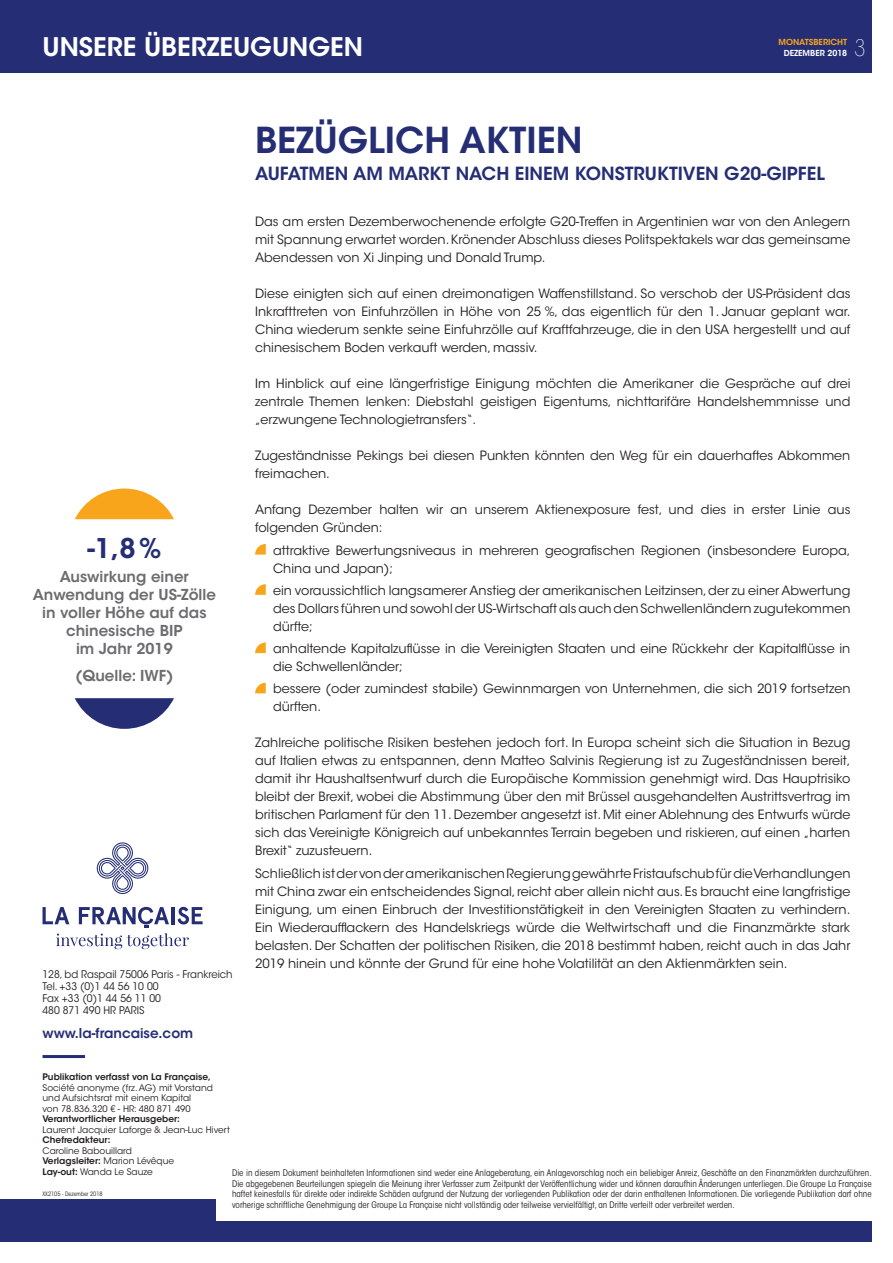
<style>
.page{position:relative;width:893px;height:1263px;background:#fff}
.page>*{position:absolute;margin:0;border:0;box-sizing:border-box;transform-origin:0 0}
.t1{font:600 35.55px "ITC Avant Garde Std";color:#252e75}
.t2{font:600 27px "ITC Avant Garde Std";color:#252e75}
.t3{font:600 25.5px "ITC Avant Garde Std";color:#fff}
.t4{font:200 condensed 22.5px "ITC Avant Garde Std";color:#fff}
.t5{font:600 18px "ITC Avant Garde Std";color:#252e75}
.t6{font:600 15px/18px "ITC Avant Garde Std";color:#6c6d70;text-align:center}
.t7{font:600 13.5px "ITC Avant Garde Std";color:#252e75}
.t8{font:12.75px/18px "ITC Avant Garde Std";color:#231f20;text-align:justify}
.t9{font:10.5px/12px "ITC Avant Garde Std";color:#231f20;scale:.96 1}
.t10{font:condensed 9px/10.5px "ITC Avant Garde Std";color:#231f20;text-align:justify}
.t11{font:9px/10.5px "ITC Avant Garde Std";color:#231f20}
.t12{font:600 9px "ITC Avant Garde Std";color:#231f20}
.t13{font:600 8.25px "ITC Avant Garde Std";color:#f9a51b}
.t14{font:600 8.25px "ITC Avant Garde Std";color:#fff}
.t15{font:condensed 6px "ITC Avant Garde Std";color:#231f20}
.s1{font-weight:600}
</style>
<div class="page">
<div style="left:0;top:0;width:872px;height:72px;background:#252e75"></div>
<svg style="left:255px;top:544px;width:11px;height:11px"></svg>
<svg style="left:255px;top:584px;width:11px;height:11px"></svg>
<svg style="left:255px;top:642px;width:11px;height:11px"></svg>
<svg style="left:255px;top:683px;width:11px;height:10px"></svg>
<svg style="left:75px;top:698px;width:99px;height:31px"></svg>
<svg style="left:75px;top:488px;width:99px;height:31px"></svg>
<div style="left:0;top:1199px;width:872px;height:43px;background:#252e75"></div>
<div style="left:217px;top:1189px;width:676px;height:31px;background:#fff"></div>
<svg style="left:43px;top:907px;width:160px;height:42px"></svg>
<svg style="left:97px;top:842px;width:51px;height:52px"></svg>
<hr style="left:43px;top:1055px;width:42px;height:3px;background:#252e75">
<h3 class="t3" style="left:43px;top:31px;width:322px">UNSERE ÜBERZEUGUNGEN</h3>
<p class="t14" style="left:784px;top:48px;width:65px">DEZEMBER 2018</p>
<h3 class="t4" style="left:854px;top:35px;width:13px">3</h3>
<p class="t13" style="left:778px;top:37px;width:70px">MONATSBERICHT</p>
<h2 class="t2" style="left:87px;top:531px;width:75px">-1,8%</h2>
<p class="t6" style="left:33px;top:568px;width:185px">Auswirkung einer<br>Anwendung der US-Zölle in voller Höhe auf das chinesische BIP<br>im Jahr 2019</p>
<p class="t6" style="left:75px;top:666px;width:99px">(Quelle: IWF)</p>
<p class="t9" style="left:43px;top:968px;width:200px">128, bd Raspail 75006 Paris - Frankreich<br>Tel. +33 (0)1 44 56 10 00<br>Fax +33 (0)1 44 56 11 00<br>480 871 490 HR PARIS</p>
<p class="t7" style="left:43px;top:1024px;width:152px">www.la-francaise.com</p>
<h1 class="t1" style="left:255px;top:118px;width:329px">BEZÜGLICH AKTIEN</h1>
<h3 class="t5" style="left:255px;top:162px;width:571px">AUFATMEN AM MARKT NACH EINEM KONSTRUKTIVEN G20-GIPFEL</h3>
<p class="t8" style="left:255px;top:213px;width:597px">Das am ersten Dezemberwochenende erfolgte G20-Treffen in Argentinien war von den Anlegern mit Spannung erwartet worden. Krönender Abschluss dieses Politspektakels war das gemeinsame Abendessen von Xi Jinping und Donald Trump.</p>
<p class="t8" style="left:255px;top:285px;width:597px">Diese einigten sich auf einen dreimonatigen Waffenstillstand. So verschob der US-Präsident das Inkrafttreten von Einfuhrzöllen in Höhe von 25 %, das eigentlich für den 1. Januar geplant war.<br>China wiederum senkte seine Einfuhrzölle auf Kraftfahrzeuge, die in den USA hergestellt und auf chinesischem Boden verkauft werden, massiv.</p>
<p class="t8" style="left:255px;top:375px;width:597px">Im Hinblick auf eine längerfristige Einigung möchten die Amerikaner die Gespräche auf drei zentrale Themen lenken: Diebstahl geistigen Eigentums, nichttarifäre Handelshemmnisse und „erzwungene Technologietransfers“.</p>
<p class="t8" style="left:255px;top:447px;width:597px">Zugeständnisse Pekings bei diesen Punkten könnten den Weg für ein dauerhaftes Abkommen freimachen.</p>
<p class="t8" style="left:255px;top:501px;width:597px">Anfang Dezember halten wir an unserem Aktienexposure fest, und dies in erster Linie aus folgenden Gründen:</p>
<p class="t8" style="left:273px;top:541px;width:579px">attraktive Bewertungsniveaus in mehreren geografischen Regionen (insbesondere Europa,<br>China und Japan);</p>
<p class="t8" style="left:273px;top:581px;width:579px">ein voraussichtlich langsamerer Anstieg der amerikanischen Leitzinsen, der zu einer Abwertung des Dollars führen und sowohl der US-Wirtschaft als auch den Schwellenländern zugutekommen dürfte;</p>
<p class="t8" style="left:273px;top:640px;width:579px">anhaltende Kapitalzuflüsse in die Vereinigten Staaten und eine Rückkehr der Kapitalflüsse in die Schwellenländer;</p>
<p class="t8" style="left:273px;top:680px;width:579px">bessere (oder zumindest stabile) Gewinnmargen von Unternehmen, die sich 2019 fortsetzen dürften.</p>
<p class="t8" style="left:255px;top:734px;width:597px">Zahlreiche politische Risiken bestehen jedoch fort. In Europa scheint sich die Situation in Bezug auf Italien etwas zu entspannen, denn Matteo Salvinis Regierung ist zu Zugeständnissen bereit, damit ihr Haushaltsentwurf durch die Europäische Kommission genehmigt wird. Das Hauptrisiko bleibt der Brexit, wobei die Abstimmung über den mit Brüssel ausgehandelten Austrittsvertrag im britischen Parlament für den 11. Dezember angesetzt ist. Mit einer Ablehnung des Entwurfs würde sich das Vereinigte Königreich auf unbekanntes Terrain begeben und riskieren, auf einen „harten Brexit“ zuzusteuern.</p>
<p class="t8" style="left:255px;top:864px;width:597px">Schließlich ist der von der amerikanischen Regierung gewährte Fristaufschub für die Verhandlungen mit China zwar ein entscheidendes Signal, reicht aber allein nicht aus. Es braucht eine langfristige Einigung, um einen Einbruch der Investitionstätigkeit in den Vereinigten Staaten zu verhindern.<br>Ein Wiederaufflackern des Handelskriegs würde die Weltwirtschaft und die Finanzmärkte stark belasten. Der Schatten der politischen Risiken, die 2018 bestimmt haben, reicht auch in das Jahr 2019 hinein und könnte der Grund für eine hohe Volatilität an den Aktienmärkten sein.</p>
<p class="t12" style="left:43px;top:1071px;width:170px">Publikation verfasst von La Française,</p>
<p class="t11" style="left:43px;top:1082px;width:172px">Société anonyme (frz. AG) mit Vorstand und Aufsichtsrat mit einem Kapital<br>von 78.836.320 € - HR: 480 871 490</p>
<p class="t12" style="left:43px;top:1113px;width:139px">Verantwortlicher Herausgeber:</p>
<p class="t11" style="left:43px;top:1124px;width:189px">Laurent Jacquier Laforge &amp; Jean-Luc Hivert</p>
<p class="t12" style="left:43px;top:1134px;width:69px">Chefredakteur:</p>
<p class="t11" style="left:43px;top:1145px;width:133px">Caroline Babouillard<br><span class="s1">Verlagsleiter:</span> Marion Lévêque<br><span class="s1">Lay-out:</span> Wanda Le Sauze</p>
<p class="t10" style="left:232px;top:1168px;width:641px">Die in diesem Dokument beinhalteten Informationen sind weder eine Anlageberatung, ein Anlagevorschlag noch ein beliebiger Anreiz, Geschäfte an den Finanzmärkten durchzuführen.<br>Die abgegebenen Beurteilungen spiegeln die Meinung ihrer Verfasser zum Zeitpunkt der Veröffentlichung wider und können daraufhin Änderungen unterliegen. Die Groupe La Française haftet keinesfalls für direkte oder indirekte Schäden aufgrund der Nutzung der vorliegenden Publikation oder der darin enthaltenen Informationen. Die vorliegende Publikation darf ohne vorherige schriftliche Genehmigung der Groupe La Française nicht vollständig oder teilweise vervielfältigt, an Dritte verteilt oder verbreitet werden.</p>
<p class="t15" style="left:43px;top:1190px;width:62px">XX2105 - Dezember 2018</p>
</div>
